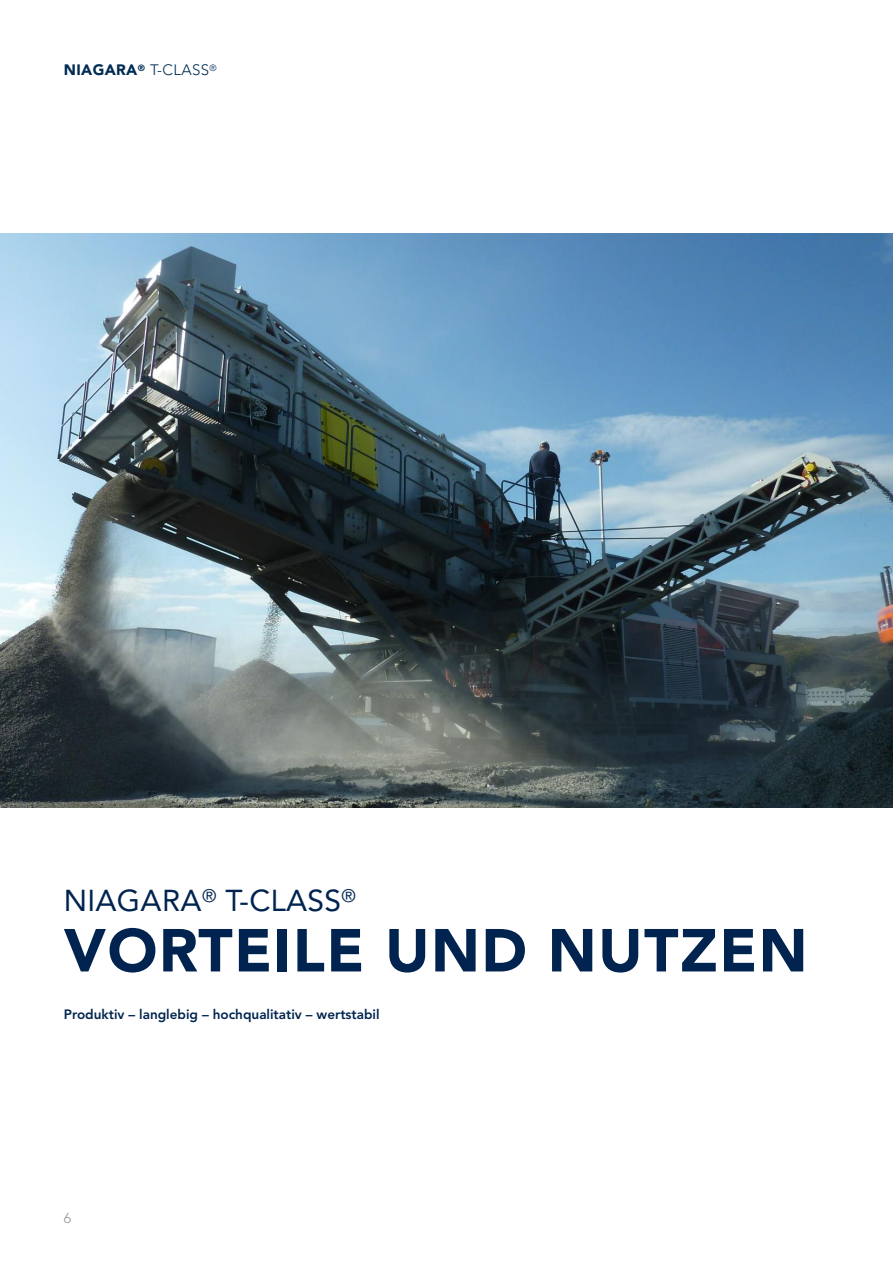
<style>
.page{position:relative;width:893px;height:1263px;background:#fff}
.page>*{position:absolute;margin:0;border:0;box-sizing:border-box;transform-origin:0 0}
.t1{font:900 60px "Avenir LT Std";letter-spacing:.025em;color:#00244f}
.t2{font:30px "Avenir LT Std";letter-spacing:.01em;color:#00244f}
.t3{font:900 15px "Avenir LT Std";letter-spacing:.025em;color:#002b53}
.t4{font:300 14.25px "Avenir LT Std";color:#939393}
.t5{font:800 13.5px "Avenir LT Std";color:#00244f}
.s1{font-weight:300}
</style>
<div class="page">
<img style="left:0;top:234px;width:893px;height:574px">
<p class="t3" style="left:64px;top:64px;width:154px">NIAGARA<sup>®</sup> <span class="s1">T-CLASS</span><sup>®</sup></p>
<h2 class="t2" style="left:64px;top:889px;width:294px">NIAGARA<sup>®</sup> T-CLASS<sup>®</sup></h2>
<h1 class="t1" style="left:64px;top:926px;width:745px">VORTEILE UND NUTZEN</h1>
<p class="t5" style="left:64px;top:1009px;width:317px">Produktiv – langlebig – hochqualitativ – wertstabil</p>
<p class="t4" style="left:64px;top:1212px;width:9px">6</p>
</div>
